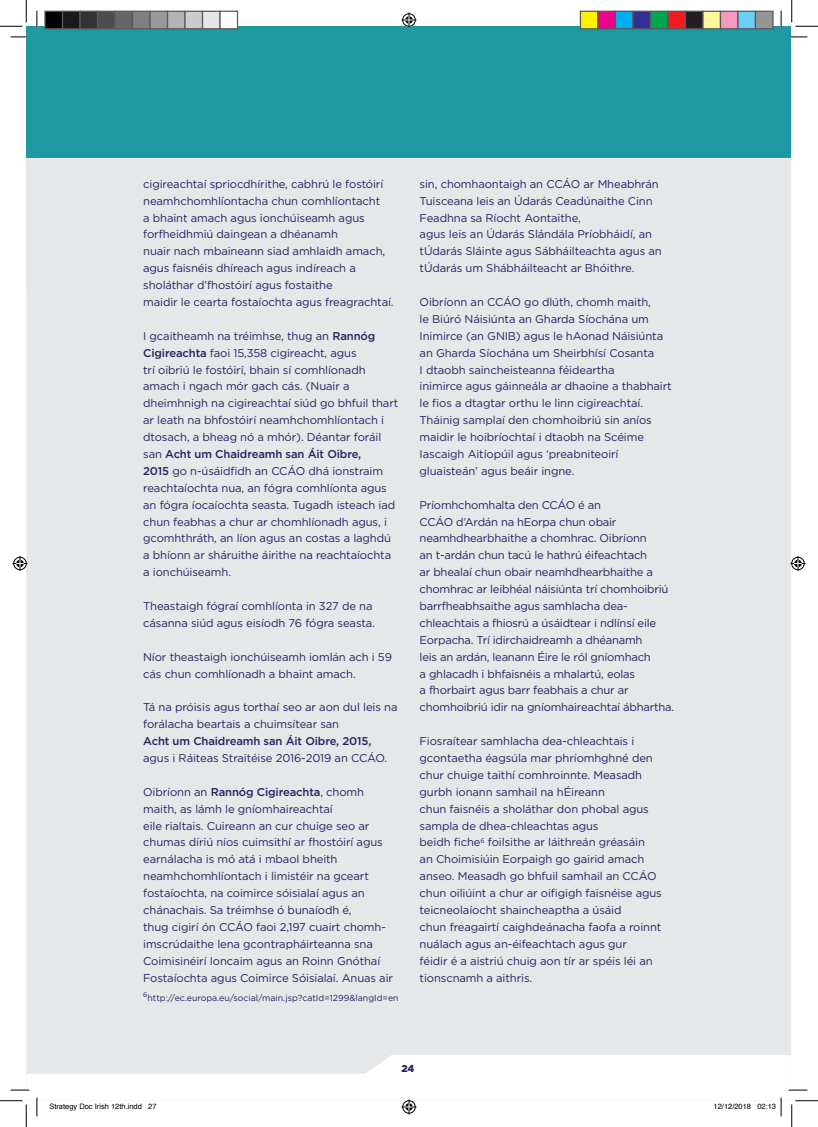
<style>
.page{position:relative;width:818px;height:1127px;background:#fff}
.page>*{position:absolute;margin:0;border:0;box-sizing:border-box;transform-origin:0 0}
.t1{font:11.25px/16.9px "Gotham";letter-spacing:-.01em;color:#252161}
.t2{font:500 11.25px "Gotham";letter-spacing:-.01em;color:#252161}
.t3{font:900 10px "Gotham";color:#252161}
.t4{font:8.75px "Gotham";color:#252161}
.t5{font:7.5px "Helvetica";color:#000}
.s1{font-weight:500}
</style>
<div class="page">
<div style="left:26px;top:158px;width:765px;height:896px;background:#e6e7e9"></div>
<div style="left:26px;top:27px;width:765px;height:131px;background:#1e98a1"></div>
<svg style="left:11px;top:36px;width:18px;height:2px"></svg>
<svg style="left:788px;top:36px;width:19px;height:2px"></svg>
<svg style="left:36px;top:11px;width:2px;height:18px"></svg>
<svg style="left:780px;top:11px;width:2px;height:18px"></svg>
<svg style="left:0;top:0;width:27px;height:27px"></svg>
<svg style="left:791px;top:0;width:27px;height:27px"></svg>
<svg style="left:401px;top:13px;width:15px;height:15px"></svg>
<svg style="left:13px;top:556px;width:15px;height:15px"></svg>
<svg style="left:790px;top:556px;width:15px;height:15px"></svg>
<div style="left:45px;top:11px;width:18px;height:18px;background:#000"></div>
<div style="left:44px;top:11px;width:19px;height:18px;border:1px solid #595959"></div>
<div style="left:63px;top:11px;width:17px;height:18px;background:#1a1a1a"></div>
<div style="left:62px;top:11px;width:19px;height:18px;border:1px solid #595959"></div>
<div style="left:80px;top:11px;width:18px;height:18px;background:#333"></div>
<div style="left:79px;top:11px;width:19px;height:18px;border:1px solid #595959"></div>
<div style="left:98px;top:11px;width:17px;height:18px;background:#4d4d4d"></div>
<div style="left:97px;top:11px;width:19px;height:18px;border:1px solid #595959"></div>
<div style="left:115px;top:11px;width:18px;height:18px;background:#666"></div>
<div style="left:114px;top:11px;width:19px;height:18px;border:1px solid #595959"></div>
<div style="left:133px;top:11px;width:17px;height:18px;background:#808080"></div>
<div style="left:132px;top:11px;width:19px;height:18px;border:1px solid #595959"></div>
<div style="left:150px;top:11px;width:18px;height:18px;background:#999"></div>
<div style="left:149px;top:11px;width:19px;height:18px;border:1px solid #595959"></div>
<div style="left:168px;top:11px;width:17px;height:18px;background:#b3b3b3"></div>
<div style="left:167px;top:11px;width:19px;height:18px;border:1px solid #595959"></div>
<div style="left:185px;top:11px;width:18px;height:18px;background:#ccc"></div>
<div style="left:184px;top:11px;width:19px;height:18px;border:1px solid #595959"></div>
<div style="left:203px;top:11px;width:17px;height:18px;background:#e6e6e6"></div>
<div style="left:202px;top:11px;width:19px;height:18px;border:1px solid #595959"></div>
<div style="left:219px;top:11px;width:19px;height:18px;border:1px solid #595959"></div>
<div style="left:580px;top:11px;width:18px;height:18px;background:#fff101"></div>
<div style="left:580px;top:11px;width:18px;height:18px;border:1px solid #595959"></div>
<div style="left:598px;top:11px;width:17px;height:18px;background:#ed028c"></div>
<div style="left:597px;top:11px;width:19px;height:18px;border:1px solid #595959"></div>
<div style="left:615px;top:11px;width:18px;height:18px;background:#00aeef"></div>
<div style="left:615px;top:11px;width:18px;height:18px;border:1px solid #595959"></div>
<div style="left:633px;top:11px;width:17px;height:18px;background:#2e3092"></div>
<div style="left:632px;top:11px;width:19px;height:18px;border:1px solid #595959"></div>
<div style="left:650px;top:11px;width:18px;height:18px;background:#00a54f"></div>
<div style="left:650px;top:11px;width:18px;height:18px;border:1px solid #595959"></div>
<div style="left:668px;top:11px;width:17px;height:18px;background:#ee1d23"></div>
<div style="left:667px;top:11px;width:19px;height:18px;border:1px solid #595959"></div>
<div style="left:685px;top:11px;width:18px;height:18px;background:#231f20"></div>
<div style="left:685px;top:11px;width:18px;height:18px;border:1px solid #595959"></div>
<div style="left:703px;top:11px;width:17px;height:18px;background:#fff79a"></div>
<div style="left:702px;top:11px;width:19px;height:18px;border:1px solid #595959"></div>
<div style="left:720px;top:11px;width:18px;height:18px;background:#f499c2"></div>
<div style="left:720px;top:11px;width:18px;height:18px;border:1px solid #595959"></div>
<div style="left:738px;top:11px;width:17px;height:18px;background:#6bcff6"></div>
<div style="left:737px;top:11px;width:19px;height:18px;border:1px solid #595959"></div>
<div style="left:755px;top:11px;width:18px;height:18px;background:#939598"></div>
<div style="left:755px;top:11px;width:18px;height:18px;border:1px solid #595959"></div>
<svg style="left:0;top:1054px;width:818px;height:72px"></svg>
<p class="t1" style="left:143px;top:175px;width:252px">cigireachtaí spriocdhírithe, cabhrú le fostóirí neamhchomhlíontacha chun comhlíontacht<br>a bhaint amach agus ionchúiseamh agus forfheidhmiú daingean a dhéanamh<br>nuair nach mbaineann siad amhlaidh amach, agus faisnéis dhíreach agus indíreach a sholáthar d’fhostóirí agus fostaithe<br>maidir le cearta fostaíochta agus freagrachtaí.</p>
<p class="t1" style="left:143px;top:327px;width:257px">I gcaitheamh na tréimhse, thug an <span class="s1">Rannóg Cigireachta</span> faoi 15,358 cigireacht, agus<br>trí oibriú le fostóirí, bhain sí comhlíonadh amach i ngach mór gach cás. (Nuair a dheimhnigh na cigireachtaí siúd go bhfuil thart ar leath na bhfostóirí neamhchomhlíontach i dtosach, a bheag nó a mhór). Déantar foráil san <span class="s1">Acht um Chaidreamh san Áit Oibre,<br>2015</span> go n-úsáidfidh an CCÁO dhá ionstraim reachtaíochta nua, an fógra comhlíonta agus an fógra íocaíochta seasta. Tugadh isteach iad chun feabhas a chur ar chomhlíonadh agus, i gcomhthráth, an líon agus an costas a laghdú a bhíonn ar sháruithe áirithe na reachtaíochta a ionchúiseamh.</p>
<p class="t1" style="left:143px;top:597px;width:233px">Theastaigh fógraí comhlíonta in 327 de na cásanna siúd agus eisíodh 76 fógra seasta.</p>
<p class="t1" style="left:143px;top:647px;width:250px">Níor theastaigh ionchúiseamh iomlán ach i 59 cás chun comhlíonadh a bhaint amach.</p>
<p class="t1" style="left:143px;top:698px;width:256px">Tá na próisis agus torthaí seo ar aon dul leis na forálacha beartais a chuimsítear san</p>
<p class="t2" style="left:143px;top:734px;width:230px">Acht um Chaidreamh san Áit Oibre, 2015,</p>
<p class="t1" style="left:143px;top:749px;width:246px">agus i Ráiteas Straitéise 2016-2019 an CCÁO.</p>
<p class="t1" style="left:143px;top:782px;width:251px">Oibríonn an <span class="s1">Rannóg Cigireachta</span>, chomh maith, as lámh le gníomhaireachtaí<br>eile rialtais. Cuireann an cur chuige seo ar chumas díriú níos cuimsithí ar fhostóirí agus earnálacha is mó atá i mbaol bheith neamhchomhlíontach i limistéir na gceart fostaíochta, na coimirce sóisialaí agus an chánachais. Sa tréimhse ó bunaíodh é,<br>thug cigirí ón CCÁO faoi 2,197 cuairt chomh&shy;imscrúdaithe lena gcontrapháirteanna sna Coimisinéirí Ioncaim agus an Roinn Gnóthaí Fostaíochta agus Coimirce Sóisialaí. Anuas air</p>
<p class="t4" style="left:143px;top:991px;width:257px"><sup>6</sup>http://ec.europa.eu/social/main.jsp?catId=1299&amp;langId=en</p>
<p class="t1" style="left:420px;top:175px;width:244px">sin, chomhaontaigh an CCÁO ar Mheabhrán Tuisceana leis an Údarás Ceadúnaithe Cinn Feadhna sa Ríocht Aontaithe,<br>agus leis an Údarás Slándála Príobháidí, an tÚdarás Sláinte agus Sábháilteachta agus an tÚdarás um Shábháilteacht ar Bhóithre.</p>
<p class="t1" style="left:420px;top:293px;width:254px">Oibríonn an CCÁO go dlúth, chomh maith,<br>le Biúró Náisiúnta an Gharda Síochána um Inimirce (an GNIB) agus le hAonad Náisiúnta an Gharda Síochána um Sheirbhísí Cosanta<br>I dtaobh saincheisteanna féideartha<br>inimirce agus gáinneála ar dhaoine a thabhairt le fios a dtagtar orthu le linn cigireachtaí.<br>Tháinig samplaí den chomhoibriú sin aníos maidir le hoibríochtaí i dtaobh na Scéime Iascaigh Aitíopúil agus ‘preabniteoirí gluaisteán’ agus beáir ingne.</p>
<p class="t1" style="left:420px;top:496px;width:256px">Príomhchomhalta den CCÁO é an<br>CCÁO d’Ardán na hEorpa chun obair neamhdhearbhaithe a chomhrac. Oibríonn<br>an t-ardán chun tacú le hathrú éifeachtach<br>ar bhealaí chun obair neamhdhearbhaithe a chomhrac ar leibhéal náisiúnta trí chomhoibriú barrfheabhsaithe agus samhlacha dea&shy;chleachtais a fhiosrú a úsáidtear i ndlínsí eile Eorpacha. Trí idirchaidreamh a dhéanamh<br>leis an ardán, leanann Éire le ról gníomhach<br>a ghlacadh i bhfaisnéis a mhalartú, eolas<br>a fhorbairt agus barr feabhais a chur ar chomhoibriú idir na gníomhaireachtaí ábhartha.</p>
<p class="t1" style="left:420px;top:732px;width:244px">Fiosraítear samhlacha dea-chleachtais i gcontaetha éagsúla mar phríomhghné den chur chuige taithí comhroinnte. Measadh gurbh ionann samhail na hÉireann<br>chun faisnéis a sholáthar don phobal agus sampla de dhea-chleachtas agus<br>beidh fiche<sup>6</sup> foilsithe ar láithreán gréasáin<br>an Choimisiúin Eorpaigh go gairid amach anseo. Measadh go bhfuil samhail an CCÁO chun oiliúint a chur ar oifigigh faisnéise agus teicneolaíocht shaincheaptha a úsáid<br>chun freagairtí caighdeánacha faofa a roinnt nuálach agus an-éifeachtach agus gur<br>féidir é a aistriú chuig aon tír ar spéis léi an tionscnamh a aithris.</p>
<p class="t3" style="left:401px;top:1061px;width:14px">24</p>
<p class="t5" style="left:49px;top:1100px;width:109px">Strategy Doc Irish 12th.indd 27</p>
<p class="t5" style="left:713px;top:1100px;width:64px">12/12/2018 02:13</p>
</div>
